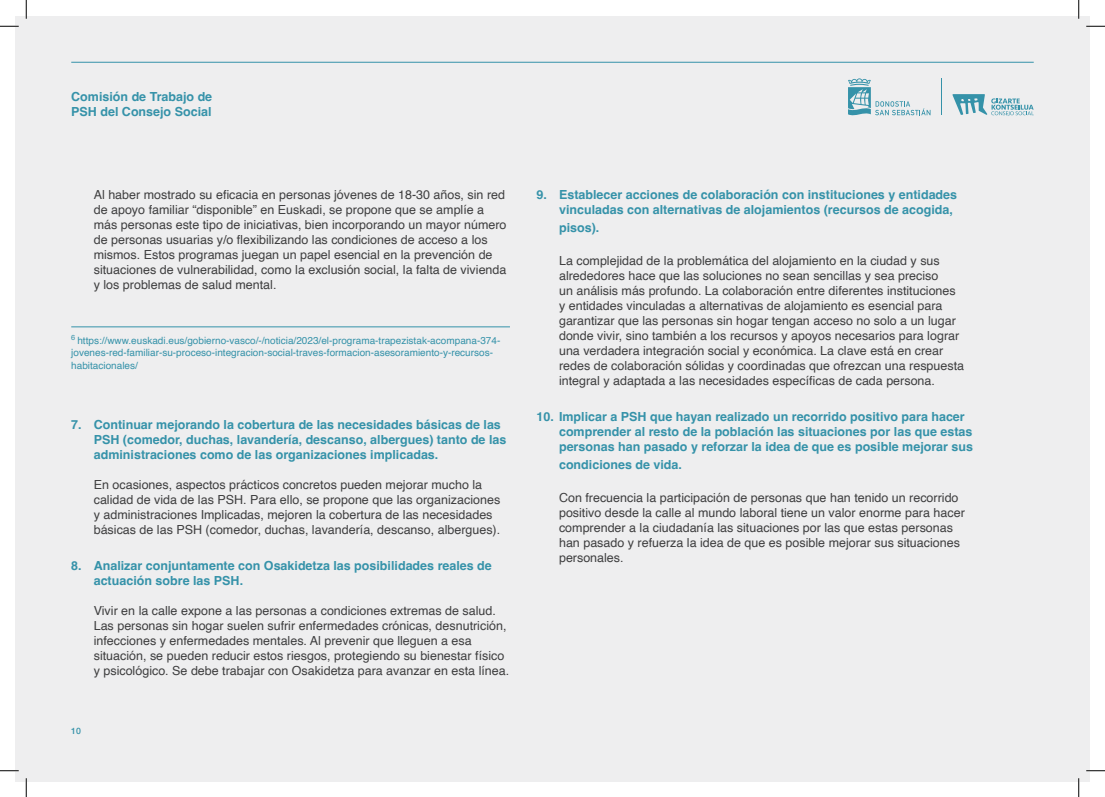
<style>
.page{position:relative;width:1105px;height:797px;background:#fff}
.page>*{position:absolute;margin:0;border:0;box-sizing:border-box;transform-origin:0 0}
.t1{font:12.5px/15px "Helvetica";color:#3e3e3f}
.t2{font:700 12.5px/15px "Helvetica";color:#3592a9}
.t3{font:10px/12.5px "Helvetica";color:#3592a9}
.t4{font:500 8.75px "Helvetica Neue";color:#3592a9}
</style>
<div class="page">
<div style="left:16px;top:16px;width:1073px;height:765px;background:#eeeeef"></div>
<svg style="left:952px;top:94px;width:82px;height:22px"></svg>
<svg style="left:848px;top:78px;width:82px;height:38px"></svg>
<hr style="left:941px;top:78px;width:1px;height:37px;background:#3592a9">
<hr style="left:71px;top:62px;width:963px;height:1px;background:#3592a9">
<hr style="left:71px;top:326px;width:439px;height:1px;background:#3592a9">
<svg style="left:0;top:25px;width:19px;height:2px"></svg>
<svg style="left:1086px;top:25px;width:19px;height:2px"></svg>
<svg style="left:0;top:770px;width:19px;height:1px"></svg>
<svg style="left:1086px;top:770px;width:19px;height:1px"></svg>
<svg style="left:25px;top:0;width:2px;height:19px"></svg>
<svg style="left:25px;top:778px;width:2px;height:19px"></svg>
<svg style="left:1078px;top:0;width:1px;height:19px"></svg>
<svg style="left:1078px;top:778px;width:1px;height:19px"></svg>
<p class="t2" style="left:71px;top:90px;width:143px">Comisión de Trabajo de<br>PSH del Consejo Social</p>
<p class="t1" style="left:94px;top:187px;width:414px">Al haber mostrado su eficacia en personas jóvenes de 18-30 años, sin red de apoyo familiar “disponible” en Euskadi, se propone que se amplíe a más personas este tipo de iniciativas, bien incorporando un mayor número de personas usuarias y/o flexibilizando las condiciones de acceso a los mismos. Estos programas juegan un papel esencial en la prevención de situaciones de vulnerabilidad, como la exclusión social, la falta de vivienda y los problemas de salud mental.</p>
<p class="t3" style="left:71px;top:334px;width:431px"><sup>6</sup> https://www.euskadi.eus/gobierno-vasco/-/noticia/2023/el-programa-trapezistak-acompana-374- jovenes-red-familiar-su-proceso-integracion-social-traves-formacion-asesoramiento-y-recursos&shy;habitacionales/</p>
<p class="t2" style="left:94px;top:418px;width:414px;text-indent:-22px">7. Continuar mejorando la cobertura de las necesidades básicas de las<br>PSH (comedor, duchas, lavandería, descanso, albergues) tanto de las administraciones como de las organizaciones implicadas.</p>
<p class="t1" style="left:94px;top:477px;width:408px">En ocasiones, aspectos prácticos concretos pueden mejorar mucho la calidad de vida de las PSH. Para ello, se propone que las organizaciones y administraciones Implicadas, mejoren la cobertura de las necesidades básicas de las PSH (comedor, duchas, lavandería, descanso, albergues).</p>
<p class="t2" style="left:94px;top:559px;width:400px;text-indent:-22px">8. Analizar conjuntamente con Osakidetza las posibilidades reales de actuación sobre las PSH.</p>
<p class="t1" style="left:94px;top:603px;width:417px">Vivir en la calle expone a las personas a condiciones extremas de salud.<br>Las personas sin hogar suelen sufrir enfermedades crónicas, desnutrición, infecciones y enfermedades mentales. Al prevenir que lleguen a esa situación, se pueden reducir estos riesgos, protegiendo su bienestar físico y psicológico. Se debe trabajar con Osakidetza para avanzar en esta línea.</p>
<p class="t4" style="left:71px;top:724px;width:11px">10</p>
<p class="t2" style="left:559px;top:188px;width:400px;text-indent:-22px">9. Establecer acciones de colaboración con instituciones y entidades vinculadas con alternativas de alojamientos (recursos de acogida,</p>
<p class="t2" style="left:559px;top:221px;width:42px">pisos).</p>
<p class="t1" style="left:559px;top:253px;width:407px">La complejidad de la problemática del alojamiento en la ciudad y sus alrededores hace que las soluciones no sean sencillas y sea preciso<br>un análisis más profundo. La colaboración entre diferentes instituciones y entidades vinculadas a alternativas de alojamiento es esencial para garantizar que las personas sin hogar tengan acceso no solo a un lugar donde vivir, sino también a los recursos y apoyos necesarios para lograr una verdadera integración social y económica. La clave está en crear redes de colaboración sólidas y coordinadas que ofrezcan una respuesta integral y adaptada a las necesidades específicas de cada persona.</p>
<p class="t2" style="left:559px;top:410px;width:416px;text-indent:-22px">10. Implicar a PSH que hayan realizado un recorrido positivo para hacer comprender al resto de la población las situaciones por las que estas personas han pasado y reforzar la idea de que es posible mejorar sus</p>
<p class="t2" style="left:559px;top:458px;width:124px">condiciones de vida.</p>
<p class="t1" style="left:559px;top:490px;width:407px">Con frecuencia la participación de personas que han tenido un recorrido positivo desde la calle al mundo laboral tiene un valor enorme para hacer comprender a la ciudadanía las situaciones por las que estas personas han pasado y refuerza la idea de que es posible mejorar sus situaciones personales.</p>
</div>
